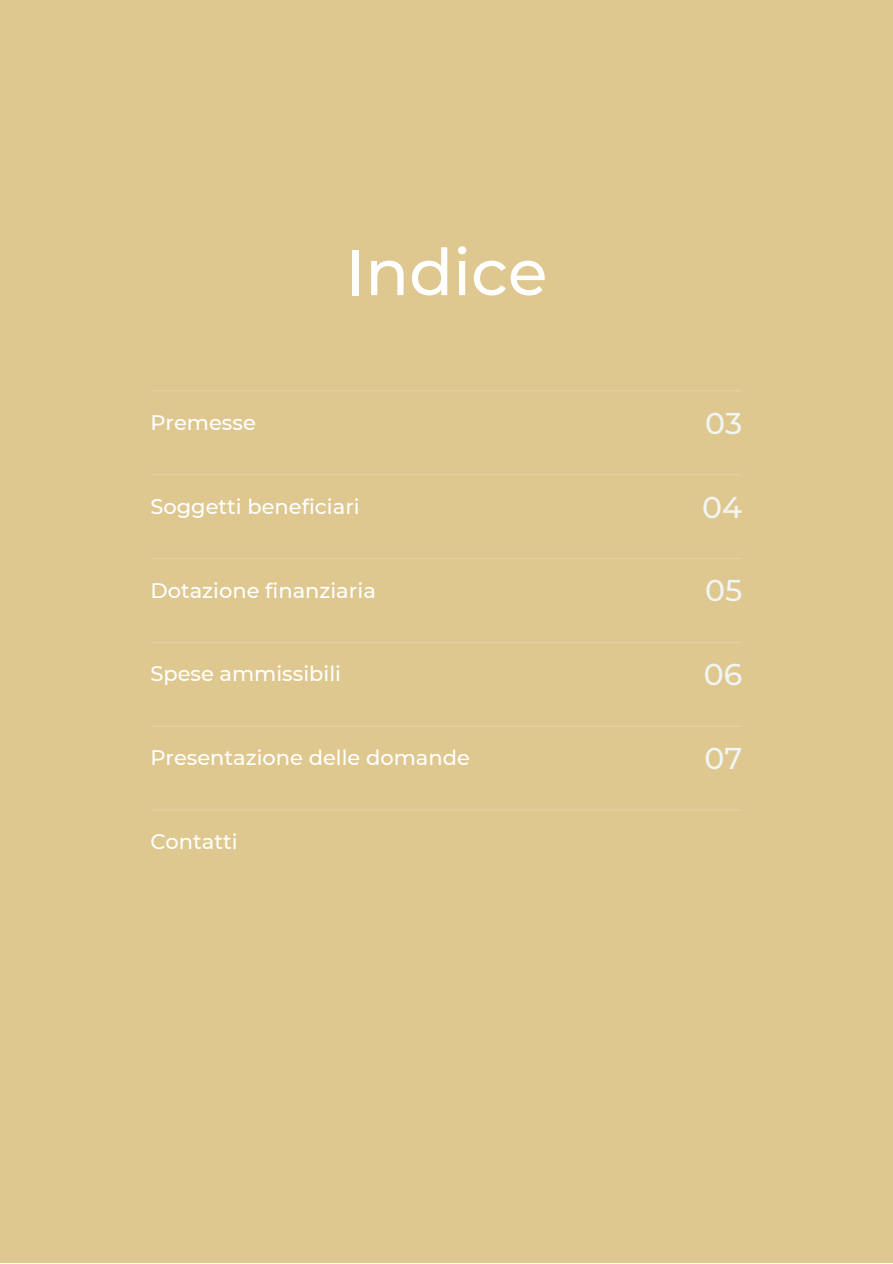
<style>
.page{position:relative;width:893px;height:1264px;background:#fff}
.page>*{position:absolute;margin:0;border:0;box-sizing:border-box;transform-origin:0 0}
.t1{font:500 64.5px "Montserrat";color:#fff}
.t2{font:500 30px "Montserrat";color:#f1f5f4}
.t3{font:500 21px "Montserrat";color:#fff}
</style>
<div class="page">
<div style="left:0;top:0;width:892px;height:1262px;background:#dec890"></div>
<hr style="left:151px;top:390px;width:590px;height:1px;background:#fff">
<hr style="left:151px;top:474px;width:590px;height:1px;background:#fff">
<hr style="left:151px;top:558px;width:590px;height:1px;background:#fff">
<hr style="left:151px;top:642px;width:590px;height:1px;background:#fff">
<hr style="left:151px;top:725px;width:590px;height:1px;background:#fff">
<hr style="left:151px;top:809px;width:590px;height:1px;background:#fff">
<p class="t1" style="left:345px;top:233px;width:204px">Indice</p>
<p class="t3" style="left:150px;top:409px;width:107px">Premesse</p>
<p class="t2" style="left:705px;top:405px;width:39px">03</p>
<p class="t3" style="left:150px;top:493px;width:211px">Soggetti beneficiari</p>
<p class="t2" style="left:702px;top:488px;width:42px">04</p>
<p class="t3" style="left:150px;top:577px;width:227px">Dotazione finanziaria</p>
<p class="t2" style="left:705px;top:572px;width:39px">05</p>
<p class="t3" style="left:150px;top:661px;width:192px">Spese ammissibili</p>
<p class="t2" style="left:703px;top:656px;width:40px">06</p>
<p class="t3" style="left:150px;top:745px;width:321px">Presentazione delle domande</p>
<p class="t2" style="left:704px;top:740px;width:39px">07</p>
<p class="t3" style="left:150px;top:828px;width:89px">Contatti</p>
</div>
